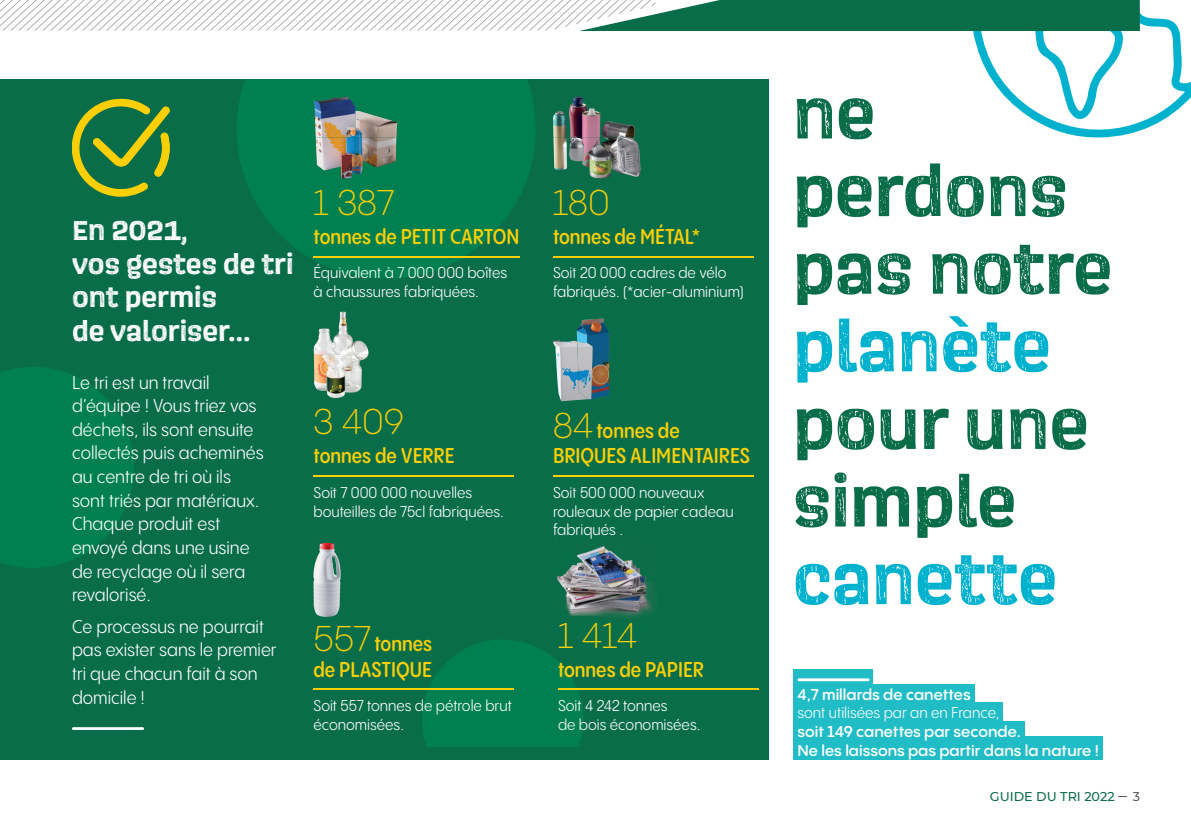
<style>
.page{position:relative;width:1191px;height:840px;background:#fff}
.page>*{position:absolute;margin:0;border:0;box-sizing:border-box;transform-origin:0 0}
.t1{font:700 70.4px/77.6px "Scarlet Wood";color:#0a6d4a}
.t2{font:700 70.4px "Scarlet Wood";color:#00b2cd}
.t3{font:300 35.2px "PP Pangram Sans Rounded";color:#facf05}
.t4{font:700 28.2px/33.8px "Scarlet Wood";color:#fff}
.t5{font:600 condensed 21.2px/25.4px "PP Pangram Sans Rounded";color:#facf05}
.t6{font:18.4px/23.6px "PP Pangram Sans Rounded Compact";color:#fff}
.t7{font:15.6px/18.6px "PP Pangram Sans Rounded Compact";color:#fff}
.t8{font:600 15.6px/18.6px "PP Pangram Sans Rounded";color:#fff}
.t9{font:500 12.8px "Montserrat";color:#0a6d4a}
.s1{font-weight:300;font-stretch:normal;font-size:35.2px}
.s2{color:#5a5a5d}
</style>
<div class="page">
<div style="left:0;top:79px;width:769px;height:680px;background:#0a6d4a"></div>
<svg style="left:253px;top:196px;width:267px;height:82px;fill:#008050"></svg>
<svg style="left:0;top:367px;width:134px;height:200px"></svg>
<svg style="left:422px;top:640px;width:161px;height:106px"></svg>
<img style="left:313px;top:311px;width:30px;height:39px">
<img style="left:314px;top:354px;width:54px;height:44px">
<hr style="left:313px;top:475px;width:201px;height:1px;background:#facf05">
<img style="left:577px;top:318px;width:32px;height:41px">
<img style="left:592px;top:359px;width:17px;height:40px">
<img style="left:553px;top:340px;width:35px;height:61px">
<img style="left:577px;top:341px;width:15px;height:58px">
<hr style="left:553px;top:475px;width:201px;height:1px;background:#facf05">
<img style="left:313px;top:543px;width:27px;height:73px">
<hr style="left:313px;top:688px;width:201px;height:1px;background:#facf05">
<hr style="left:313px;top:256px;width:206px;height:1px;background:#facf05">
<img style="left:557px;top:538px;width:99px;height:80px">
<hr style="left:558px;top:688px;width:201px;height:1px;background:#facf05">
<hr style="left:553px;top:256px;width:201px;height:1px;background:#facf05">
<hr style="left:72px;top:726px;width:72px;height:3px;background:#fff">
<svg style="left:793px;top:669px;width:80px;height:14px"></svg>
<div style="left:793px;top:683px;width:181px;height:20px;background:#21bdc7"></div>
<div style="left:793px;top:702px;width:210px;height:19px;background:#21bdc7"></div>
<div style="left:793px;top:721px;width:232px;height:19px;background:#21bdc7"></div>
<div style="left:793px;top:735px;width:309px;height:23px;background:#21bdc7"></div>
<hr style="left:797px;top:678px;width:72px;height:2px;background:#fff">
<svg style="left:0;top:0;width:1191px;height:196px"></svg>
<h3 class="t4" style="left:72px;top:212px;width:223px">En 2021,<br>vos gestes de tri ont permis<br>de valoriser…</h3>
<p class="t6" style="left:72px;top:370px;width:193px">Le tri est un travail d’équipe ! Vous triez vos déchets, ils son t ensuite collectés puis acheminés au centre de tri où ils sont triés par matériaux.<br>Chaque produit est envoyé dans une usine de recyclage où il sera revalorisé.</p>
<p class="t6" style="left:72px;top:613px;width:206px">Ce processus ne pourrait pas exister sans le premier tri que chacun fait à son domicile !</p>
<h2 class="t3" style="left:313px;top:180px;width:82px">1 387</h2>
<h3 class="t5" style="left:313px;top:223px;width:207px">tonnes de PETIT CARTON</h3>
<p class="t7" style="left:313px;top:263px;width:195px">Équivalent à 7 000 000 boîtes à chaussures fabriquées.</p>
<h2 class="t3" style="left:313px;top:400px;width:92px">3 409</h2>
<h3 class="t5" style="left:313px;top:442px;width:142px">tonnes de VERRE</h3>
<p class="t7" style="left:313px;top:482px;width:192px">Soit 7 000 000 nouvelles bouteilles de 75cl fabriquées.</p>
<h3 class="t5" style="left:313px;top:630px;width:120px"><span class="s1">557</span> tonnes de PLASTIQUE</h3>
<p class="t7" style="left:313px;top:696px;width:200px">Soit 557 tonnes de pétrole brut économisées.</p>
<h2 class="t3" style="left:553px;top:180px;width:58px">180</h2>
<h3 class="t5" style="left:553px;top:223px;width:149px">tonnes de MÉTAL*</h3>
<p class="t7" style="left:553px;top:263px;width:192px">Soit 20 000 cadres de vélo fabriqués. (*acier-aluminium)</p>
<h3 class="t5" style="left:553px;top:417px;width:198px"><span class="s1">84</span> tonnes de<br>BRIQUES ALIMENTAIRES</h3>
<p class="t7" style="left:553px;top:482px;width:182px">Soit 500 000 nouveaux rouleaux de papier cadeau fabriqués .</p>
<h2 class="t3" style="left:558px;top:613px;width:80px">1 414</h2>
<h3 class="t5" style="left:558px;top:655px;width:147px">tonnes de PAPIER</h3>
<p class="t7" style="left:558px;top:696px;width:144px">Soit 4 242 tonnes<br>de bois économisées.</p>
<h1 class="t1" style="left:793px;top:73px;width:321px">ne perdons pas notre</h1>
<h1 class="t2" style="left:793px;top:298px;width:260px">planète</h1>
<h1 class="t1" style="left:793px;top:383px;width:297px">pour une simple</h1>
<h1 class="t2" style="left:793px;top:531px;width:266px">canette</h1>
<p class="t8" style="left:797px;top:684px;width:175px">4,7 millards de canettes</p>
<p class="t7" style="left:797px;top:703px;width:203px">sont utilisées par an en France,</p>
<p class="t8" style="left:797px;top:721px;width:303px">soit 149 canettes par seconde.<br>Ne les laissons pas partir dans la nature !</p>
<p class="t9" style="left:990px;top:787px;width:151px">GUIDE DU TRI 2022 <span class="s2">̶ 3</span></p>
</div>
